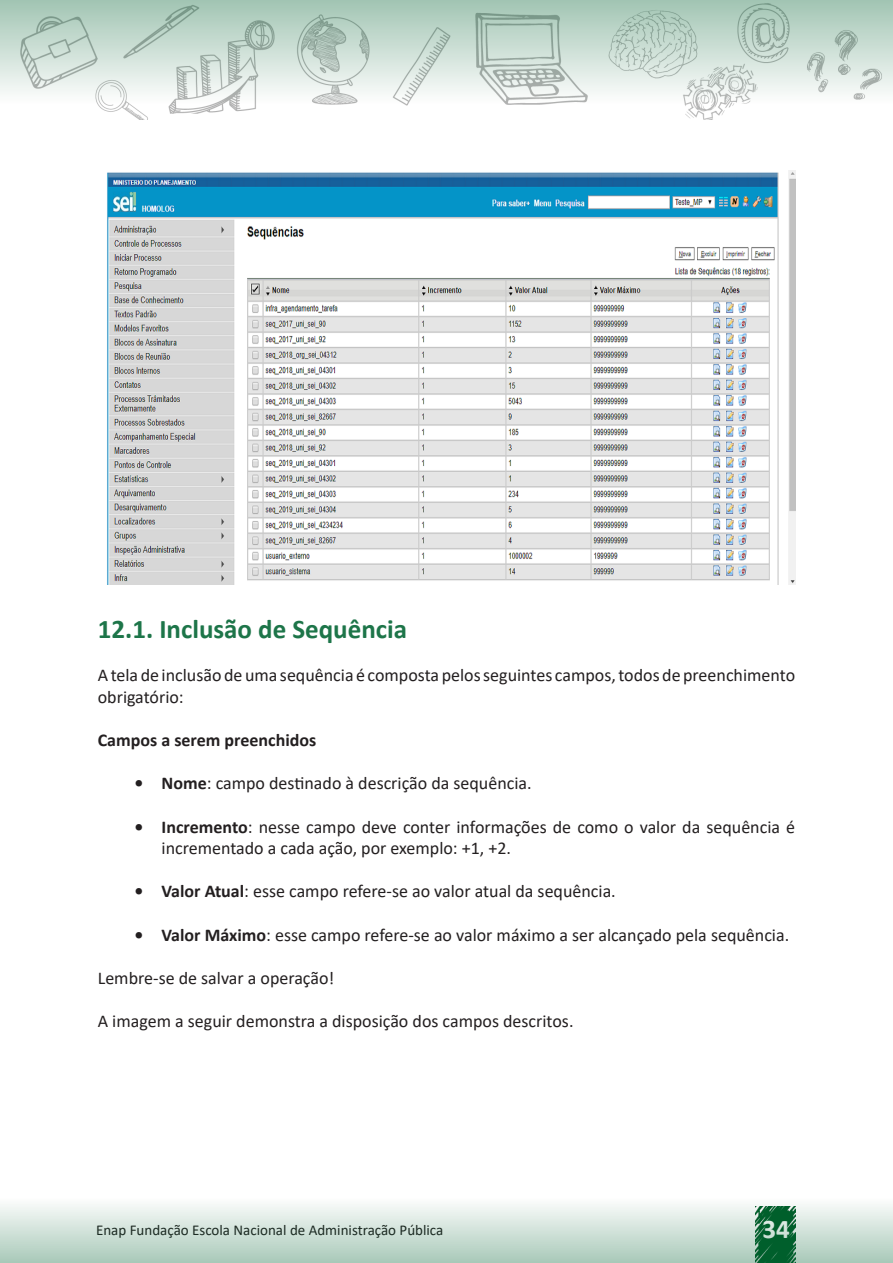
<style>
.page{position:relative;width:893px;height:1263px;background:#fff}
.page>*{position:absolute;margin:0;border:0;box-sizing:border-box;transform-origin:0 0}
.Sub-titulo{font:700 27px "Calibri";color:#1d7549}
.t1{font:700 27px "Calibri";color:#fff}
.texto{font:18px/21.6px "Calibri";color:#231f20}
.Texto_negrito{font:700 18px "Calibri";color:#231f20}
.t2{font:15px "Calibri";color:#231f20}
.s1{font-weight:700}
</style>
<div class="page">
<svg style="left:0;top:0;width:893px;height:120px"></svg>
<svg style="left:0;top:1205px;width:893px;height:58px;background:#c5dad0"></svg>
<img style="left:107px;top:170px;width:688px;height:414px">
<p class="Sub-titulo" style="left:98px;top:610px;width:311px">12.1. Inclusão de Sequência</p>
<p class="texto" style="left:98px;top:664px;width:699px">A tela de inclusão de uma sequência é composta pelos seguintes campos, todos de preenchimento obrigatório:</p>
<p class="Texto_negrito" style="left:98px;top:727px;width:220px">Campos a serem preenchidos</p>
<p class="texto" style="left:135px;top:772px;width:399px"><span class="s1">• Nome</span>: campo destinado à descrição da sequência.</p>
<p class="texto" style="left:162px;top:815px;width:635px;text-indent:-27px"><span class="s1">• Incremento</span>: nesse campo deve conter informações de como o valor da sequência é incrementado a cada ação, por exemplo: +1, +2.</p>
<p class="texto" style="left:135px;top:880px;width:483px"><span class="s1">• Valor Atual</span>: esse campo refere-se ao valor atual da sequência.</p>
<p class="texto" style="left:135px;top:923px;width:656px"><span class="s1">• Valor Máximo</span>: esse campo refere-se ao valor máximo a ser alcançado pela sequência.</p>
<p class="texto" style="left:98px;top:966px;width:238px">Lembre-se de salvar a operação!</p>
<p class="texto" style="left:98px;top:1010px;width:477px">A imagem a seguir demonstra a disposição dos campos descritos.</p>
<p class="t2" style="left:96px;top:1220px;width:349px">Enap Fundação Escola Nacional de Administração Pública</p>
<h1 class="t1" style="left:763px;top:1210px;width:29px">34</h1>
</div>
